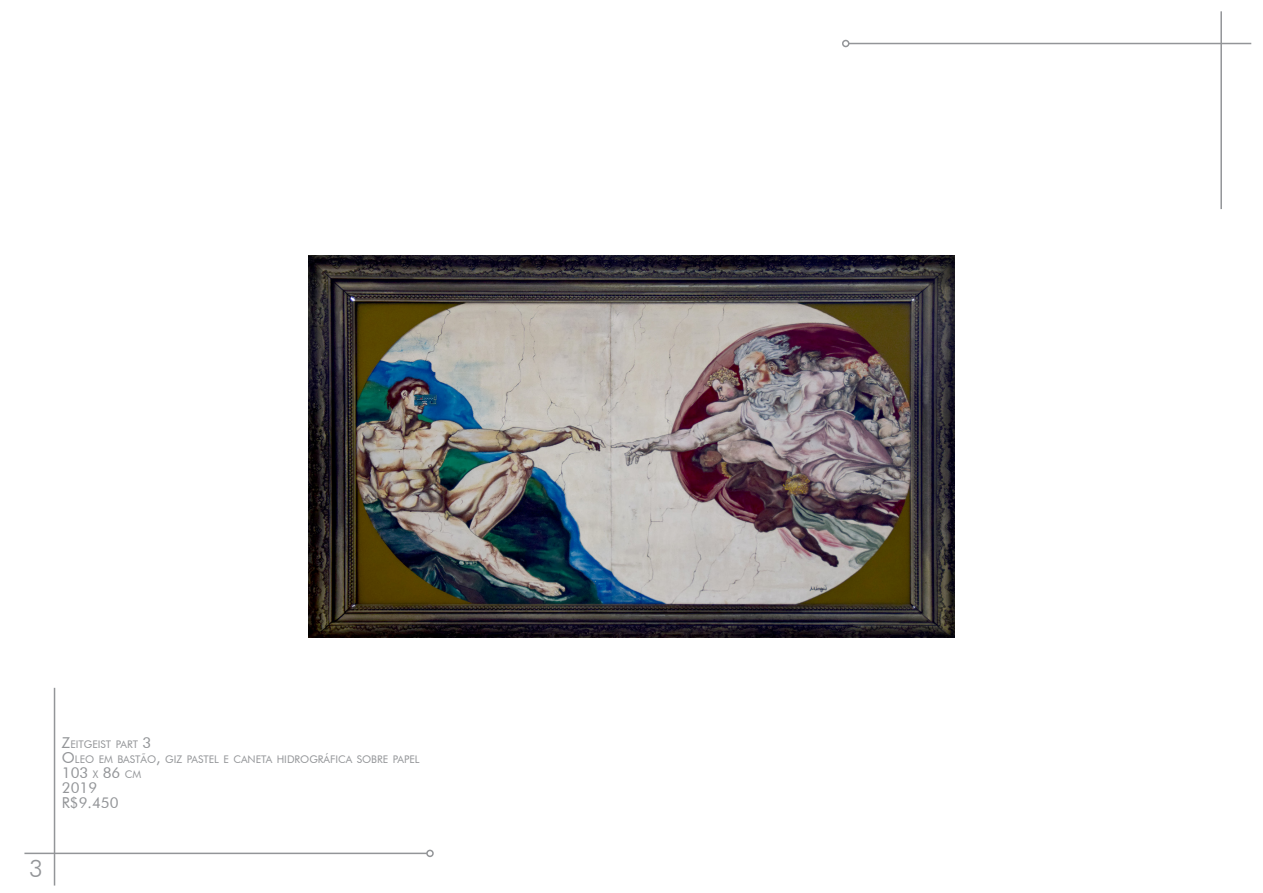
<style>
.page{position:relative;width:1263px;height:893px;background:#fff}
.page>*{position:absolute;margin:0;border:0;box-sizing:border-box;transform-origin:0 0}
.t1{font:300 24px "Futura BT";color:#939598}
.t2{font:15px "Futura BT";color:#939598}
.t3{font:10.5px "Futura BT";color:#939598}
.s1{font-size:15px}
.s2{font-size:10.5px}
</style>
<div class="page">
<hr style="left:24px;top:853px;width:403px;height:1px;background:#939598">
<div style="left:426px;top:850px;width:8px;height:7px;border:2px solid #939598;border-radius:50%"></div>
<hr style="left:54px;top:688px;width:1px;height:197px;background:#939598">
<hr style="left:849px;top:43px;width:402px;height:1px;background:#939598">
<div style="left:842px;top:40px;width:7px;height:7px;border:2px solid #939598;border-radius:50%"></div>
<hr style="left:1220px;top:11px;width:2px;height:198px;background:#939598">
<img style="left:308px;top:255px;width:646px;height:383px">
<h1 class="t1" style="left:29px;top:854px;width:15px">3</h1>
<p class="t3" style="left:62px;top:738px;width:91px"><span class="s1">Z</span>EITGEIST PART <span class="s1">3</span></p>
<p class="t3" style="left:62px;top:753px;width:359px"><span class="s1">O</span>LEO EM BASTÃO<span class="s1">,</span> GIZ PASTEL E CANETA HIDROGRÁFICA SOBRE PAPEL</p>
<p class="t2" style="left:62px;top:764px;width:81px">103 <span class="s2">X</span> 86 <span class="s2">CM</span></p>
<p class="t2" style="left:62px;top:779px;width:37px">2019</p>
<p class="t2" style="left:62px;top:794px;width:58px">R$9.450</p>
</div>
